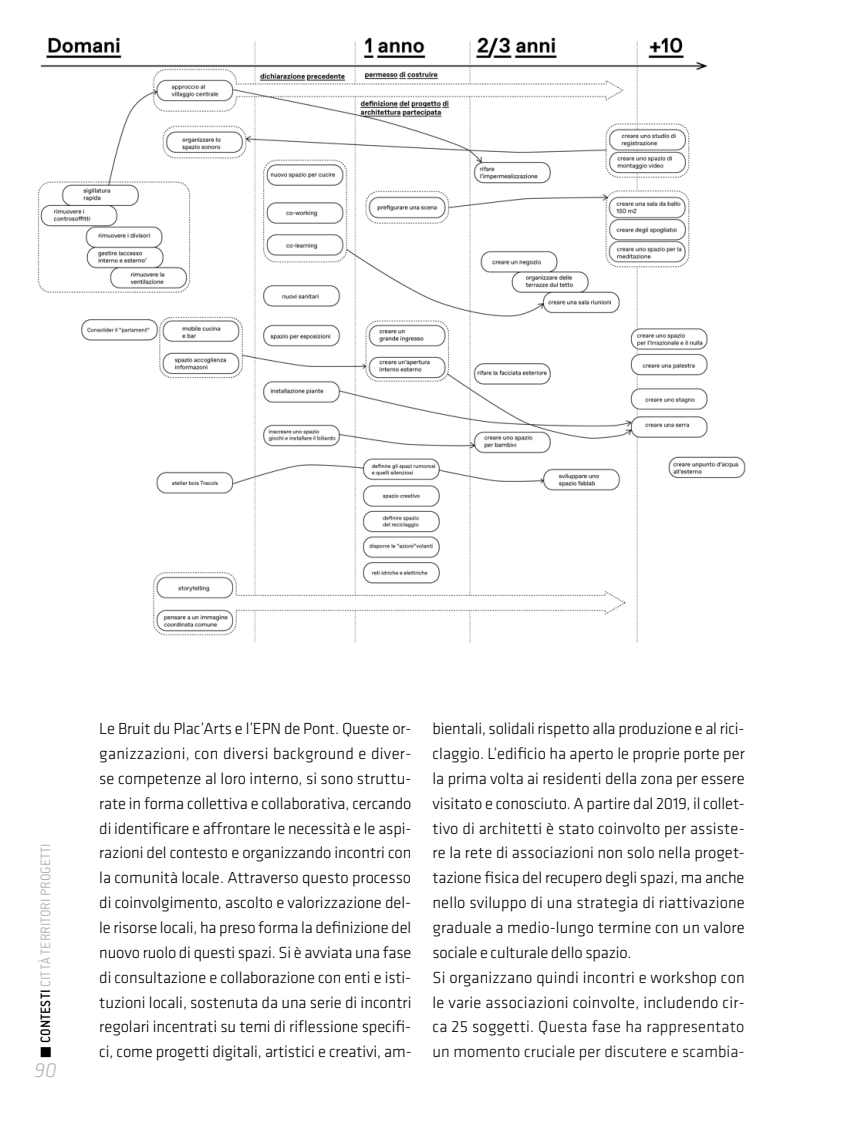
<style>
.page{position:relative;width:844px;height:1141px;background:#fff}
.page>*{position:absolute;margin:0;border:0;box-sizing:border-box;transform-origin:0 0}
.t1{font:italic 300 21px "Klavika";color:#b3b2b2}
.t2{font:300 16.62px/24.8px "Klavika";letter-spacing:.005em;color:#000;text-align:justify}
.t3{font:14.88px "Conduit ITC Light";letter-spacing:.005em;color:#b3b2b2}
.s1{font-family:"Conduit ITC Medium";color:#000}
.s2{color:#0d0d0d}
</style>
<div class="page">
<div style="left:42px;top:1048px;width:8px;height:8px;background:#000"></div>
<div style="left:41px;top:1047px;width:10px;height:10px;border:2px solid #000"></div>
<img style="left:37px;top:37px;width:709px;height:606px">
<p class="t3" style="left:36px;top:1043px;width:201px;rotate:-90deg"><span class="s1">CONTESTI</span> CITTÀ TERRITORI PROGETTI</p>
<p class="t1" style="left:35px;top:1059px;width:24px">90</p>
<p class="t2" style="left:99px;top:716px;width:314px">Le Bruit du Plac’Arts e l’EPN de Pont. Queste or&shy;ganizzazioni, con diversi background e diver&shy;se competenze al loro interno, si sono struttu&shy;rate in forma collettiva e collaborativa, cercando di identificare e affrontare le necessità e le aspi&shy;razioni del contesto e organizzando incontri con la comunità locale. Attraverso questo processo di coinvolgimento, ascolto e valorizzazione del&shy;le risorse locali, ha preso forma la definizione del nuovo ruolo di questi spazi. Si è avviata una fase di consultazione e collaborazione con enti e isti&shy;tuzioni locali, sostenuta da una serie di incontri regolari incentrati su temi di riflessione specifi&shy;ci, come progetti digitali, artistici e creativi, am-</p>
<p class="t2" style="left:432px;top:716px;width:314px;text-align:left">bientali, solidali rispetto alla produzione e al rici&shy;claggio. L’edificio ha aperto le proprie porte per la prima volta ai residenti della zona per essere visitato e conosciuto. A partire dal 2019, il collet&shy;tivo di architetti è stato coinvolto per assiste&shy;re la rete di associazioni non solo nella proget&shy;tazione fisica del recupero degli spazi, ma anche nello sviluppo di una strategia di riattivazione graduale a medio-lungo termine con un valore sociale e culturale dello spazio.<br>Si organizzano quindi incontri e workshop con le varie associazioni coinvolte, includendo cir&shy;ca 25 soggetti. Q<span class="s2">uesta fase ha rappresentato un momento cruciale per discutere e scambia-</span></p>
</div>
